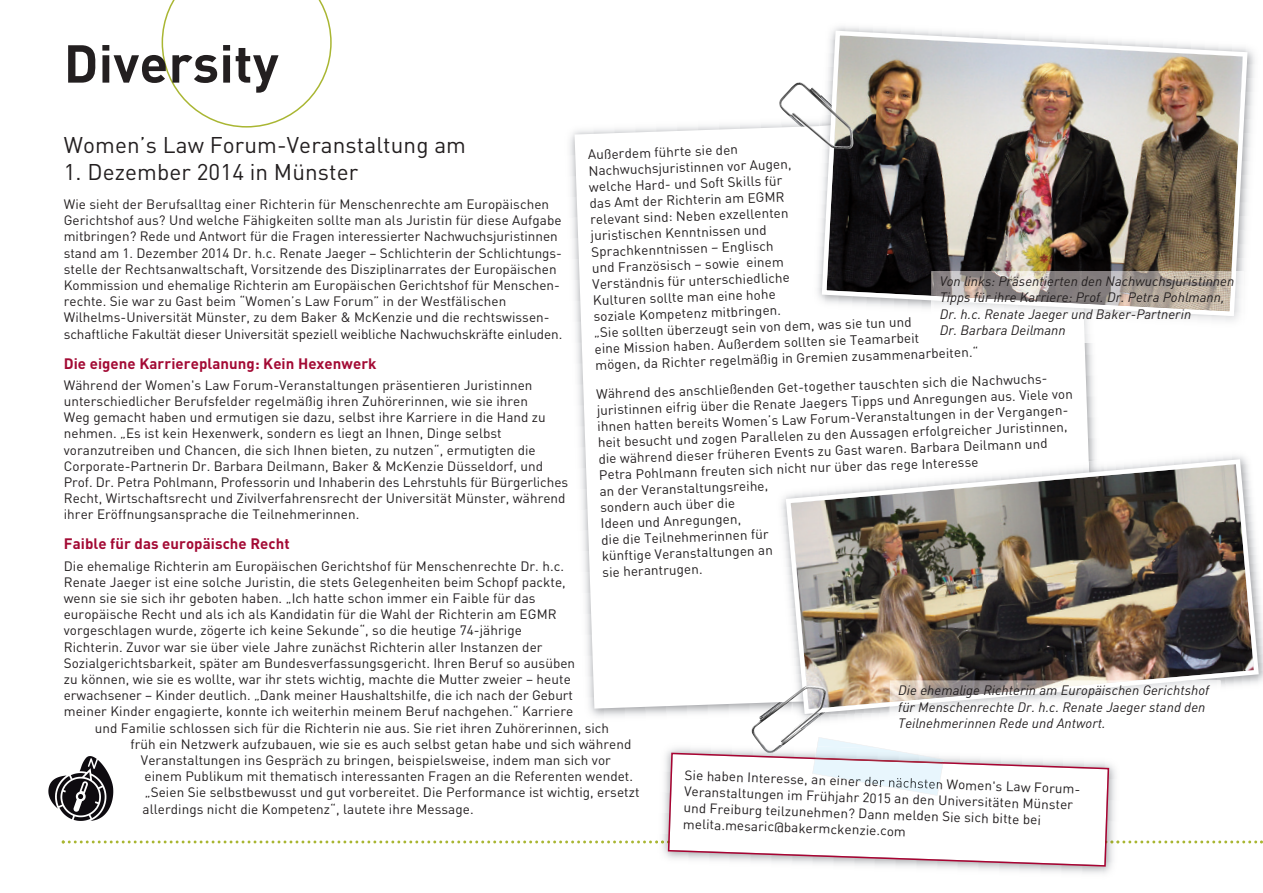
<style>
.page{position:relative;width:1263px;height:893px;background:#fff}
.page>*{position:absolute;margin:0;border:0;box-sizing:border-box;transform-origin:0 0}
.t1{font:700 52.5px "DINOT";letter-spacing:.005em;color:#231f20}
.t2{font:22.5px "DINOT";letter-spacing:.005em;color:#231f20}
.t3{font:700 15px "DINOT";letter-spacing:.005em;color:#a30a34}
.t4{font:13.5px/16.2px "DINOT";letter-spacing:.005em;color:#231f20}
.t5{font:italic 13.5px/16.2px "DINOT";letter-spacing:.005em;color:#231f20}
</style>
<div class="page">
<svg style="left:48px;top:756px;width:65px;height:65px"></svg>
<svg style="left:162px;top:0;width:170px;height:128px"></svg>
<svg style="left:62px;top:840px;width:1201px;height:3px"></svg>
<img style="left:779px;top:82px;width:26px;height:30px">
<svg style="left:574px;top:123px;width:521px;height:586px"></svg>
<img style="left:821px;top:26px;width:434px;height:306px">
<img style="left:810px;top:150px;width:9px;height:165px">
<img style="left:819px;top:28px;width:431px;height:290px">
<img style="left:784px;top:85px;width:69px;height:65px">
<img style="left:773px;top:461px;width:10px;height:225px">
<img style="left:783px;top:457px;width:478px;height:229px">
<svg style="left:931px;top:271px;width:312px;height:72px"></svg>
<img style="left:931px;top:271px;width:301px;height:40px">
<img style="left:755px;top:686px;width:57px;height:55px">
<img style="left:655px;top:741px;width:469px;height:133px">
<img style="left:656px;top:841px;width:11px;height:2px">
<img style="left:760px;top:744px;width:23px;height:8px">
<svg style="left:775px;top:745px;width:5px;height:4px"></svg>
<svg style="left:667px;top:752px;width:443px;height:115px"></svg>
<svg style="left:812px;top:680px;width:408px;height:116px"></svg>
<h1 class="t1" style="left:64px;top:45px;width:216px">Diversity</h1>
<h2 class="t2" style="left:64px;top:137px;width:404px">Women’s Law Forum-Veranstaltung am</h2>
<h2 class="t2" style="left:64px;top:164px;width:296px">1. Dezember 2014 in Münster</h2>
<p class="t4" style="left:64px;top:197px;width:500px">Wie sieht der Berufsalltag einer Richterin für Menschenrechte am Europäischen Gerichtshof aus? Und welche Fähigkeiten sollte man als Juristin für diese Aufgabe mitbringen? Rede und Antwort für die Fragen interessierter Nachwuchsjuristinnen stand am 1. Dezember 2014 Dr. h.c. Renate Jaeger – Schlichterin der Schlichtungs&shy;stelle der Rechtsanwaltschaft, Vorsitzende des Disziplinarrates der Europäischen Kommission und ehemalige Richterin am Europäischen Gerichtshof für Menschen&shy;rechte. Sie war zu Gast beim “Women’s Law Forum” in der Westfälischen Wilhelms-Universität Münster, zu dem Baker &amp; McKenzie und die rechtswissen&shy;schaftliche Fakultät dieser Universität speziell weibliche Nachwuchskräfte einluden.</p>
<p class="t3" style="left:64px;top:358px;width:314px">Die eigene Karriereplanung: Kein Hexenwerk</p>
<p class="t4" style="left:64px;top:378px;width:506px">Während der Women's Law Forum-Veranstaltungen präsentieren Juristinnen unterschiedlicher Berufsfelder regelmäßig ihren Zuhörerinnen, wie sie ihren<br>Weg gemacht haben und ermutigen sie dazu, selbst ihre Karriere in die Hand zu nehmen. „Es ist kein Hexenwerk, sondern es liegt an Ihnen, Dinge selbst voranzutreiben und Chancen, die sich Ihnen bieten, zu nutzen“, ermutigten die Corporate-Partnerin Dr. Barbara Deilmann, Baker &amp; McKenzie Düsseldorf, und Prof. Dr. Petra Pohlmann, Professorin und Inhaberin des Lehrstuhls für Bürgerliches Recht, Wirtschaftsrecht und Zivilverfahrensrecht der Universität Münster, während ihrer Eröffnungsansprache die Teilnehmerinnen.</p>
<p class="t3" style="left:64px;top:539px;width:227px">Faible für das europäische Recht</p>
<p class="t4" style="left:64px;top:559px;width:502px">Die ehemalige Richterin am Europäischen Gerichtshof für Menschenrechte Dr. h.c.</p>
<p class="t4" style="left:64px;top:575px;width:503px">Renate Jaeger ist eine solche Juristin, die stets Gelegenheiten beim Schopf packte,</p>
<p class="t4" style="left:64px;top:591px;width:473px">wenn sie sie sich ihr geboten haben. „Ich hatte schon immer ein Faible für das</p>
<p class="t4" style="left:64px;top:608px;width:494px">europäische Recht und als ich als Kandidatin für die Wahl der Richterin am EGMR</p>
<p class="t4" style="left:64px;top:624px;width:460px">vorgeschlagen wurde, zögerte ich keine Sekunde“, so die heutige 74-jährige</p>
<p class="t4" style="left:64px;top:640px;width:480px">Richterin. Zuvor war sie über viele Jahre zunächst Richterin aller Instanzen der</p>
<p class="t4" style="left:64px;top:656px;width:513px">Sozialgerichtsbarkeit, später am Bundesverfassungsgericht. Ihren Beruf so ausüben</p>
<p class="t4" style="left:64px;top:672px;width:509px">zu können, wie sie es wollte, war ihr stets wichtig, machte die Mutter zweier – heute</p>
<p class="t4" style="left:64px;top:689px;width:511px">erwachsener – Kinder deutlich. „Dank meiner Haushaltshilfe, die ich nach der Geburt</p>
<p class="t4" style="left:64px;top:705px;width:511px">meiner Kinder engagierte, konnte ich weiterhin meinem Beruf nachgehen.“ Karriere</p>
<p class="t4" style="left:95px;top:721px;width:516px">und Familie schlossen sich für die Richterin nie aus. Sie riet ihren Zuhörerinnen, sich</p>
<p class="t4" style="left:130px;top:737px;width:502px">früh ein Netzwerk aufzubauen, wie sie es auch selbst getan habe und sich während</p>
<p class="t4" style="left:141px;top:753px;width:472px">Veranstaltungen ins Gespräch zu bringen, beispielsweise, indem man sich vor</p>
<p class="t4" style="left:144px;top:770px;width:490px">einem Publikum mit thematisch interessanten Fragen an die Referenten wendet.</p>
<p class="t4" style="left:145px;top:786px;width:496px">„Seien Sie selbstbewusst und gut vorbereitet. Die Performance ist wichtig, ersetzt</p>
<p class="t4" style="left:143px;top:802px;width:333px">allerdings nicht die Kompetenz“, lautete ihre Message.</p>
<p class="t4" style="left:588px;top:148px;width:385px;rotate:-2deg">Außerdem führte sie den<br>Nachwuchsjuristinnen vor Augen,<br>welche Hard- und Soft Skills für<br>das Amt der Richterin am EGMR<br>relevant sind: Neben exzellenten<br>juristischen Kenntnissen und<br>Sprachkenntnissen – Englisch<br>und Französisch – sowie einem<br>Verständnis für unterschiedliche<br>Kulturen sollte man eine hohe<br>soziale Kompetenz mitbringen.<br>„Sie sollten überzeugt sein von dem, was sie tun und<br>eine Mission haben. Außerdem sollten sie Teamarbeit<br>mögen, da Richter regelmäßig in Gremien zusammenarbeiten.“</p>
<p class="t4" style="left:596px;top:387px;width:478px;rotate:-2deg">Während des anschließenden Get-together tauschten sich die Nachwuchs&shy;juristinnen eifrig über die Renate Jaegers Tipps und Anregungen aus. Viele von ihnen hatten bereits Women’s Law Forum-Veranstaltungen in der Vergangen&shy;heit besucht und zogen Parallelen zu den Aussagen erfolgreicher Juristinnen, die während dieser früheren Events zu Gast waren. Barbara Deilmann und Petra Pohlmann freuten sich nicht nur über das rege Interesse<br>an der Veranstaltungsreihe,<br>sondern auch über die<br>Ideen und Anregungen,<br>die die Teilnehmerinnen für<br>künftige Veranstaltungen an<br>sie herantrugen.</p>
<p class="t5" style="left:940px;top:275px;width:296px">Von links: Präsentierten den Nachwuchsjuristinnen Tipps für ihre Karriere: Prof. Dr. Petra Pohlmann, Dr. h.c. Renate Jaeger und Baker-Partnerin<br>Dr. Barbara Deilmann</p>
<p class="t5" style="left:898px;top:684px;width:313px">Die ehemalige Richterin am Europäischen Gerichtshof für Menschenrechte Dr. h.c. Renate Jaeger stand den<br>Teilnehmerinnen Rede und Antwort.</p>
<p class="t4" style="left:685px;top:768px;width:398px;rotate:2deg">Sie haben Interesse, an einer der nächsten Women's Law Forum-</p>
<p class="t4" style="left:684px;top:801px;width:359px;rotate:2deg">und Freiburg teilzunehmen? Dann melden Sie sich bitte bei melita.mesaric@bakermckenzie.com</p>
<p class="t4" style="left:684px;top:785px;width:391px;rotate:2deg">Veranstaltungen im Frühjahr 2015 an den Universitäten Münster</p>
</div>
